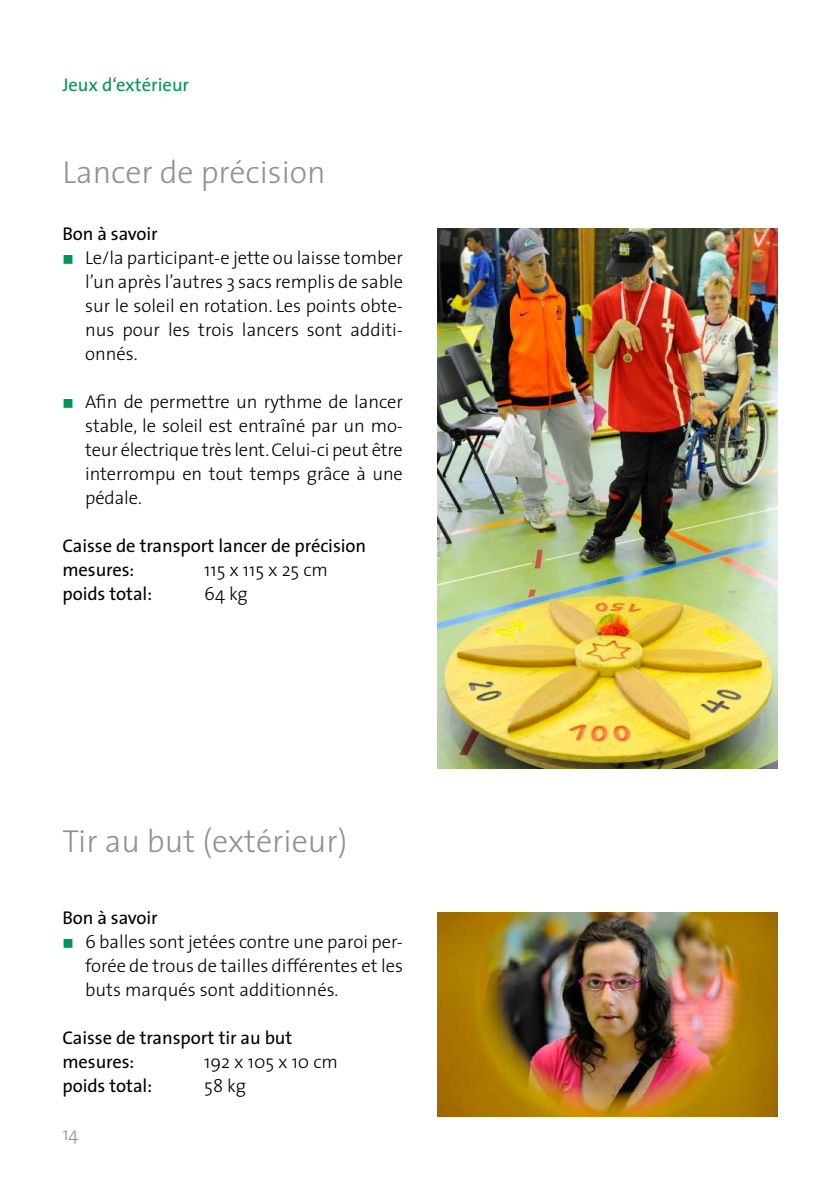
<style>
.page{position:relative;width:840px;height:1191px;background:#fff}
.page>*{position:absolute;margin:0;border:0;box-sizing:border-box;transform-origin:0 0}
.t1{font:300 32px "The Sans";color:#949290}
.t2{font:300 18.4px/24px "The Sans";color:#000;text-align:justify}
.t3{font:18.4px/24px "The Sans";letter-spacing:-.005em;color:#000}
.t4{font:18.4px "The Sans";color:#009456}
.t5{font:300 18.4px "The Sans";color:#949290}
.s1{color:#009456}
</style>
<div class="page">
<img style="left:437px;top:228px;width:340px;height:540px">
<img style="left:437px;top:912px;width:340px;height:204px">
<p class="t4" style="left:62px;top:70px;width:128px">Jeux d‘extérieur</p>
<h1 class="t1" style="left:62px;top:145px;width:265px">Lancer de précision</h1>
<p class="t3" style="left:62px;top:221px;width:97px">Bon à savoir</p>
<p class="t2" style="left:85px;top:245px;width:319px;text-indent:-23px"><span class="s1">■</span> Le/la participant-e jette ou laisse tomber l’un après l’autres 3 sacs remplis de sable sur le soleil en rotation. Les points obte&shy;nus pour les trois lancers sont additi&shy;onnés.</p>
<p class="t2" style="left:85px;top:389px;width:319px;text-indent:-23px"><span class="s1">■</span> Afin de permettre un rythme de lancer stable, le soleil est entraîné par un mo&shy;teur électrique très lent. Celui-ci peut être interrompu en tout temps grâce à une pédale.</p>
<p class="t3" style="left:62px;top:533px;width:305px">Caisse de transport lancer de précision mesures:</p>
<p class="t2" style="left:204px;top:557px;width:125px">115 x 115 x 25 cm</p>
<p class="t3" style="left:62px;top:581px;width:91px">poids total:</p>
<p class="t2" style="left:204px;top:581px;width:45px">64 kg</p>
<h1 class="t1" style="left:62px;top:815px;width:286px">Tir au but (extérieur)</h1>
<p class="t3" style="left:62px;top:905px;width:97px">Bon à savoir</p>
<p class="t2" style="left:85px;top:929px;width:319px;text-indent:-23px"><span class="s1">■</span> 6 balles sont jetées contre une paroi per&shy;forée de trous de tailles différentes et les buts marqués sont additionnés.</p>
<p class="t3" style="left:62px;top:1025px;width:231px">Caisse de transport tir au but mesures:</p>
<p class="t2" style="left:204px;top:1049px;width:135px">192 x 105 x 10 cm</p>
<p class="t3" style="left:62px;top:1073px;width:91px">poids total:</p>
<p class="t2" style="left:204px;top:1073px;width:43px">58 kg</p>
<p class="t5" style="left:62px;top:1119px;width:18px">14</p>
</div>
